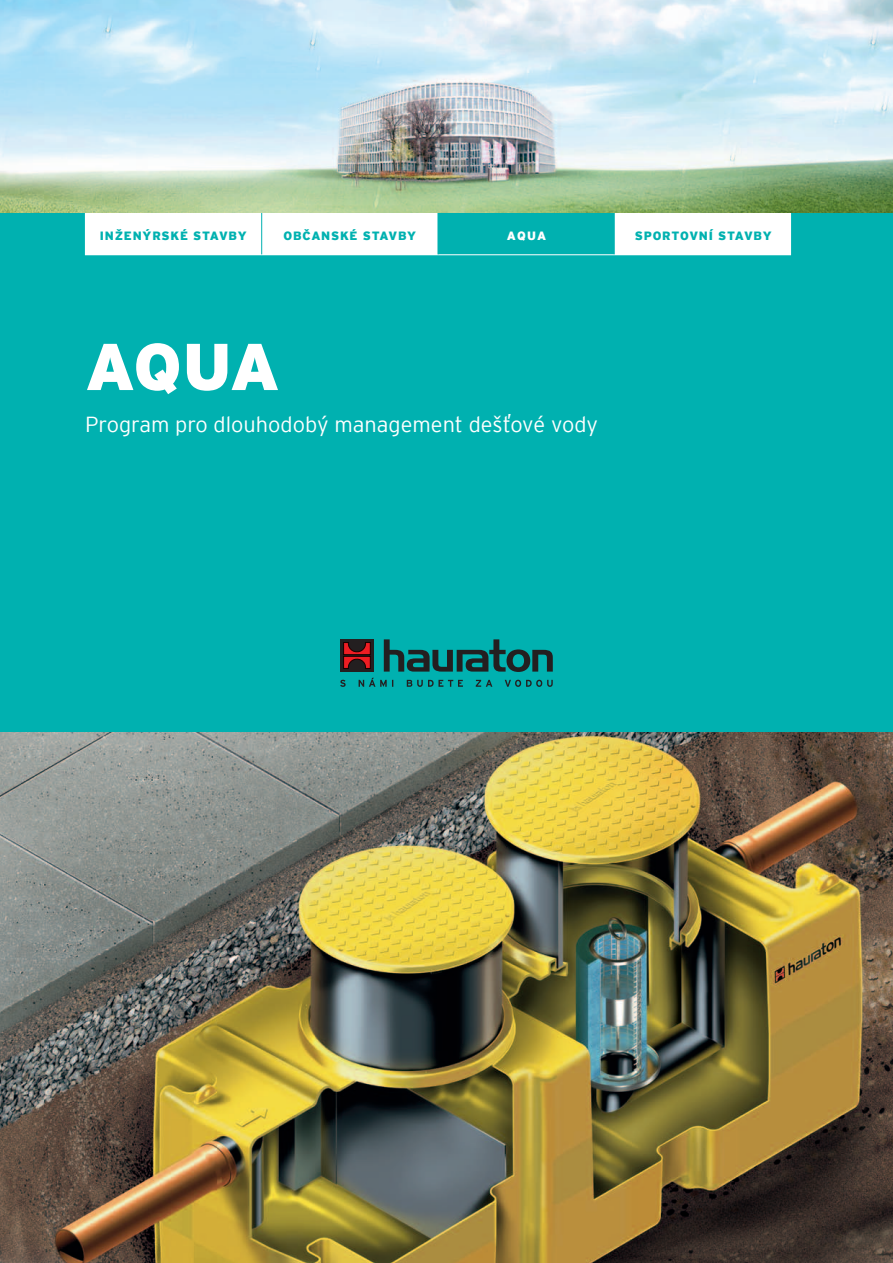
<style>
.page{position:relative;width:893px;height:1263px;background:#fff}
.page>*{position:absolute;margin:0;border:0;box-sizing:border-box;transform-origin:0 0}
.t1{font:900 66px "Interstate";color:#fff}
.t2{font:300 21.75px "Interstate";color:#fff}
.t3{font:900 12px "Interstate";letter-spacing:.06em;color:#00b1b0}
.t4{font:900 12px "Interstate";color:#fff}
</style>
<div class="page">
<img style="left:0;top:731px;width:893px;height:532px">
<div style="left:0;top:213px;width:893px;height:518px;background:#00b1b0"></div>
<div style="left:85px;top:204px;width:353px;height:51px;background:#fff"></div>
<div style="left:85px;top:204px;width:706px;height:51px;border:1px solid #fff"></div>
<div style="left:614px;top:204px;width:176px;height:51px;background:#fff"></div>
<hr style="left:261px;top:204px;width:1px;height:50px;background:#00b1b0">
<hr style="left:438px;top:204px;width:1px;height:50px;background:#00b1b0">
<hr style="left:614px;top:204px;width:1px;height:50px;background:#00b1b0">
<svg style="left:340px;top:639px;width:213px;height:48px"></svg>
<img style="left:0;top:0;width:893px;height:213px">
<p class="t3" style="left:100px;top:228px;width:148px">INŽENÝRSKÉ STAVBY</p>
<p class="t3" style="left:284px;top:228px;width:134px">OBČANSKÉ STAVBY</p>
<p class="t4" style="left:507px;top:229px;width:38px">AQUA</p>
<p class="t3" style="left:635px;top:228px;width:47px">SPORTOVN</p>
<p class="t3" style="left:709px;top:228px;width:20px">Í STAVBY</p>
<h1 class="t1" style="left:85px;top:327px;width:183px">AQUA</h1>
<h2 class="t2" style="left:85px;top:412px;width:514px">Program pro dlouhodobý management dešťové vody</h2>
</div>
